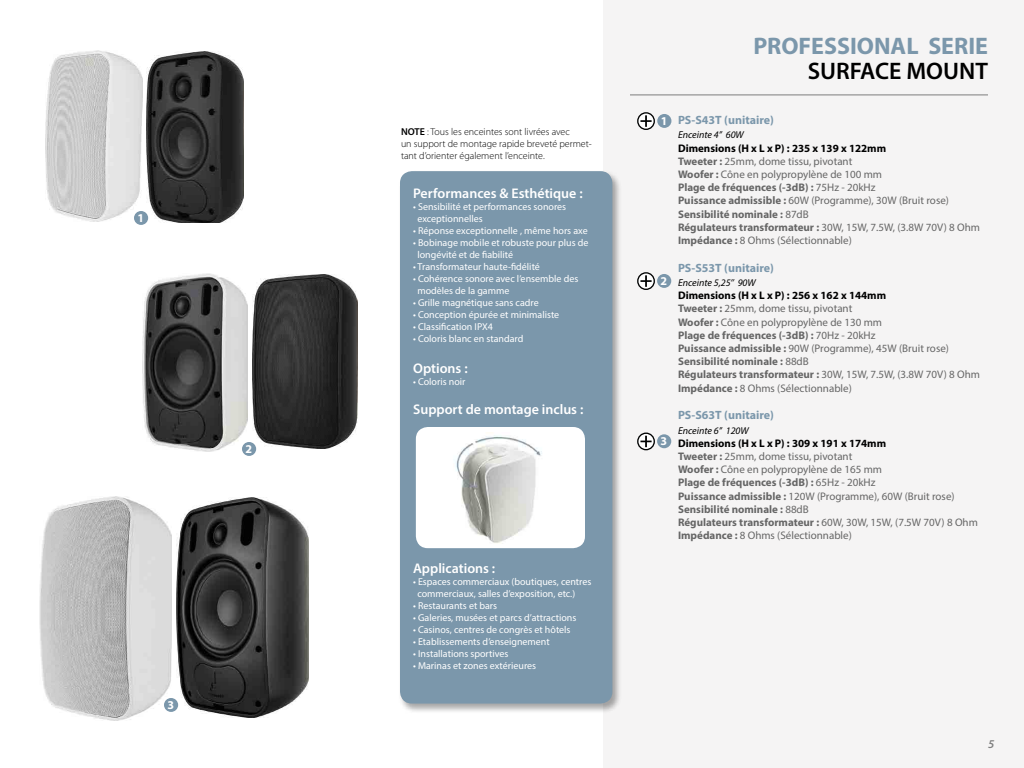
<style>
.page{position:relative;width:1024px;height:768px;background:#fff}
.page>*{position:absolute;margin:0;border:0;box-sizing:border-box;transform-origin:0 0}
.t1{font:700 24px "Myriad Pro";color:#7b97ab}
.t2{font:600 24px "Myriad Pro";color:#000}
.t3{font:600 14px "Myriad Pro";color:#fff}
.t4{font:700 12px "Myriad Pro";color:#7b97ab}
.t5{font:700 12px "Myriad Pro";color:#fff}
.t6{font:italic 600 12px "Myriad Pro";color:#808080}
.t7{font:11px/13.2px "Myriad Pro";color:#666}
.t8{font:10px/12px "Myriad Pro";color:#fff}
.t9{font:300 10px/12px "Myriad Pro";color:#000}
.t10{font:italic 10px "Myriad Pro";color:#000}
.s1{font-weight:600}
.s2{font-weight:700;color:#000}
.s3{font-weight:700}
</style>
<div class="page">
<div style="left:603px;top:0;width:421px;height:768px;background:#f5f4f4"></div>
<hr style="left:630px;top:95px;width:358px;height:1px;background:#000">
<div style="left:657px;top:114px;width:14px;height:14px;background:#7b97ab;border-radius:50%"></div>
<div style="left:657px;top:274px;width:14px;height:14px;background:#7b97ab;border-radius:50%"></div>
<div style="left:657px;top:434px;width:14px;height:14px;background:#7b97ab;border-radius:50%"></div>
<svg style="left:638px;top:113px;width:16px;height:16px"></svg>
<div style="left:637px;top:112px;width:18px;height:18px;border:1px solid #010202;border-radius:50%"></div>
<svg style="left:640px;top:115px;width:12px;height:12px"></svg>
<svg style="left:638px;top:273px;width:16px;height:16px"></svg>
<div style="left:637px;top:272px;width:18px;height:18px;border:1px solid #010202;border-radius:50%"></div>
<svg style="left:640px;top:275px;width:12px;height:12px"></svg>
<svg style="left:638px;top:433px;width:16px;height:17px"></svg>
<div style="left:637px;top:433px;width:18px;height:17px;border:1px solid #010202;border-radius:50%"></div>
<svg style="left:640px;top:436px;width:12px;height:11px"></svg>
<div style="left:398px;top:170px;width:224px;height:544px;background:#000;opacity:.34"></div>
<div style="left:400px;top:171px;width:212px;height:533px;background:#7b97ab;border-radius:12px"></div>
<div style="left:416px;top:427px;width:169px;height:121px;background:#fff;border-radius:12px"></div>
<img style="left:455px;top:435px;width:87px;height:108px">
<img style="left:45px;top:50px;width:97px;height:172px">
<img style="left:143px;top:274px;width:105px;height:177px">
<img style="left:39px;top:497px;width:132px;height:223px">
<img style="left:146px;top:51px;width:97px;height:172px">
<img style="left:252px;top:275px;width:105px;height:173px">
<img style="left:177px;top:498px;width:132px;height:220px">
<div style="left:134px;top:211px;width:14px;height:14px;background:#7b97ab;border-radius:50%"></div>
<div style="left:242px;top:442px;width:14px;height:14px;background:#7b97ab;border-radius:50%"></div>
<div style="left:164px;top:698px;width:14px;height:14px;background:#7b97ab;border-radius:50%"></div>
<p class="t5" style="left:138px;top:210px;width:8px">1</p>
<p class="t5" style="left:246px;top:441px;width:8px">2</p>
<p class="t5" style="left:168px;top:697px;width:8px">3</p>
<p class="t9" style="left:401px;top:125px;width:192px"><span class="s1">NOTE</span> : Tous les enceintes sont livrées avec<br>un support de montage rapide breveté permet&shy;tant d’orienter également l’enceinte.</p>
<p class="t3" style="left:413px;top:185px;width:171px">Performances &amp; Esthétique :</p>
<p class="t8" style="left:417px;top:201px;width:150px;text-indent:-4px">• Sensibilité et performances sonores exceptionnelles</p>
<p class="t8" style="left:413px;top:225px;width:176px">• Réponse exceptionnelle , même hors axe</p>
<p class="t8" style="left:417px;top:237px;width:173px;text-indent:-4px">• Bobinage mobile et robuste pour plus de longévité et de fiabilité</p>
<p class="t8" style="left:413px;top:261px;width:128px">• Transformateur haute-fidélité</p>
<p class="t8" style="left:417px;top:273px;width:162px;text-indent:-4px">• Cohérence sonore avec l’ensemble des modèles de la gamme</p>
<p class="t8" style="left:413px;top:297px;width:127px">• Grille magnétique sans cadre</p>
<p class="t8" style="left:413px;top:309px;width:148px">• Conception épurée et minimaliste</p>
<p class="t8" style="left:413px;top:321px;width:81px">• Classification IPX4</p>
<p class="t8" style="left:413px;top:333px;width:112px">• Coloris blanc en standard</p>
<p class="t3" style="left:413px;top:360px;width:56px">Options :</p>
<p class="t8" style="left:413px;top:376px;width:54px">• Coloris noir</p>
<p class="t3" style="left:413px;top:401px;width:172px">Support de montage inclus :</p>
<p class="t3" style="left:413px;top:559px;width:84px">Applications :</p>
<p class="t8" style="left:417px;top:575px;width:176px;text-indent:-4px">• Espaces commerciaux (boutiques, centres commerciaux, salles d’exposition, etc.)</p>
<p class="t8" style="left:413px;top:599px;width:86px">• Restaurants et bars</p>
<p class="t8" style="left:413px;top:611px;width:165px">• Galeries, musées et parcs d’attractions</p>
<p class="t8" style="left:413px;top:623px;width:159px">• Casinos, centres de congrès et hôtels</p>
<p class="t8" style="left:413px;top:635px;width:138px">• Etablissements d’enseignement</p>
<p class="t8" style="left:413px;top:647px;width:97px">• Installations sportives</p>
<p class="t8" style="left:413px;top:659px;width:125px">• Marinas et zones extérieures</p>
<h1 class="t1" style="left:753px;top:30px;width:236px">PROFESSIONAL SERIE</h1>
<h1 class="t2" style="left:808px;top:56px;width:182px">SURFACE MOUNT</h1>
<p class="t5" style="left:661px;top:113px;width:8px">1</p>
<p class="t5" style="left:661px;top:273px;width:8px">2</p>
<p class="t5" style="left:661px;top:433px;width:8px">3</p>
<p class="t4" style="left:678px;top:112px;width:97px">PS-S43T (unitaire)</p>
<p class="t10" style="left:678px;top:129px;width:67px">Enceinte 4’’ 60W</p>
<p class="t7" style="left:678px;top:141px;width:304px"><span class="s2">Dimensions (H x L x P) : 235 x 139 x 122mm<br></span><span class="s3">Tweeter :</span> 25mm, dome tissu, pivotant<br><span class="s3">Woofer :</span> Cône en polypropylène de 100 mm<br><span class="s3">Plage de fréquences (-3dB) :</span> 75Hz - 20kHz<br><span class="s3">Puissance admissible :</span> 60W (Programme), 30W (Bruit rose)<br><span class="s3">Sensibilité nominale :</span> 87dB<br><span class="s3">Régulateurs transformateur :</span> 30W, 15W, 7.5W, (3.8W 70V) 8 Ohm <span class="s3">Impédance :</span> 8 Ohms (Sélectionnable)</p>
<p class="t4" style="left:678px;top:260px;width:97px">PS-S53T (unitaire)</p>
<p class="t10" style="left:678px;top:276px;width:79px">Enceinte 5,25’’ 90W</p>
<p class="t7" style="left:678px;top:289px;width:304px"><span class="s2">Dimensions (H x L x P) : 256 x 162 x 144mm<br></span><span class="s3">Tweeter :</span> 25mm, dome tissu, pivotant<br><span class="s3">Woofer :</span> Cône en polypropylène de 130 mm<br><span class="s3">Plage de fréquences (-3dB) :</span> 70Hz - 20kHz<br><span class="s3">Puissance admissible :</span> 90W (Programme), 45W (Bruit rose)<br><span class="s3">Sensibilité nominale :</span> 88dB<br><span class="s3">Régulateurs transformateur :</span> 30W, 15W, 7.5W, (3.8W 70V) 8 Ohm <span class="s3">Impédance :</span> 8 Ohms (Sélectionnable)</p>
<p class="t4" style="left:678px;top:407px;width:97px">PS-S63T (unitaire)</p>
<p class="t10" style="left:678px;top:424px;width:72px">Enceinte 6’’ 120W</p>
<p class="t7" style="left:678px;top:436px;width:301px"><span class="s2">Dimensions (H x L x P) : 309 x 191 x 174mm<br></span><span class="s3">Tweeter :</span> 25mm, dome tissu, pivotant<br><span class="s3">Woofer :</span> Cône en polypropylène de 165 mm<br><span class="s3">Plage de fréquences (-3dB) :</span> 65Hz - 20kHz<br><span class="s3">Puissance admissible :</span> 120W (Programme), 60W (Bruit rose)<br><span class="s3">Sensibilité nominale :</span> 88dB<br><span class="s3">Régulateurs transformateur :</span> 60W, 30W, 15W, (7.5W 70V) 8 Ohm <span class="s3">Impédance :</span> 8 Ohms (Sélectionnable)</p>
<p class="t6" style="left:988px;top:736px;width:8px">5</p>
</div>
